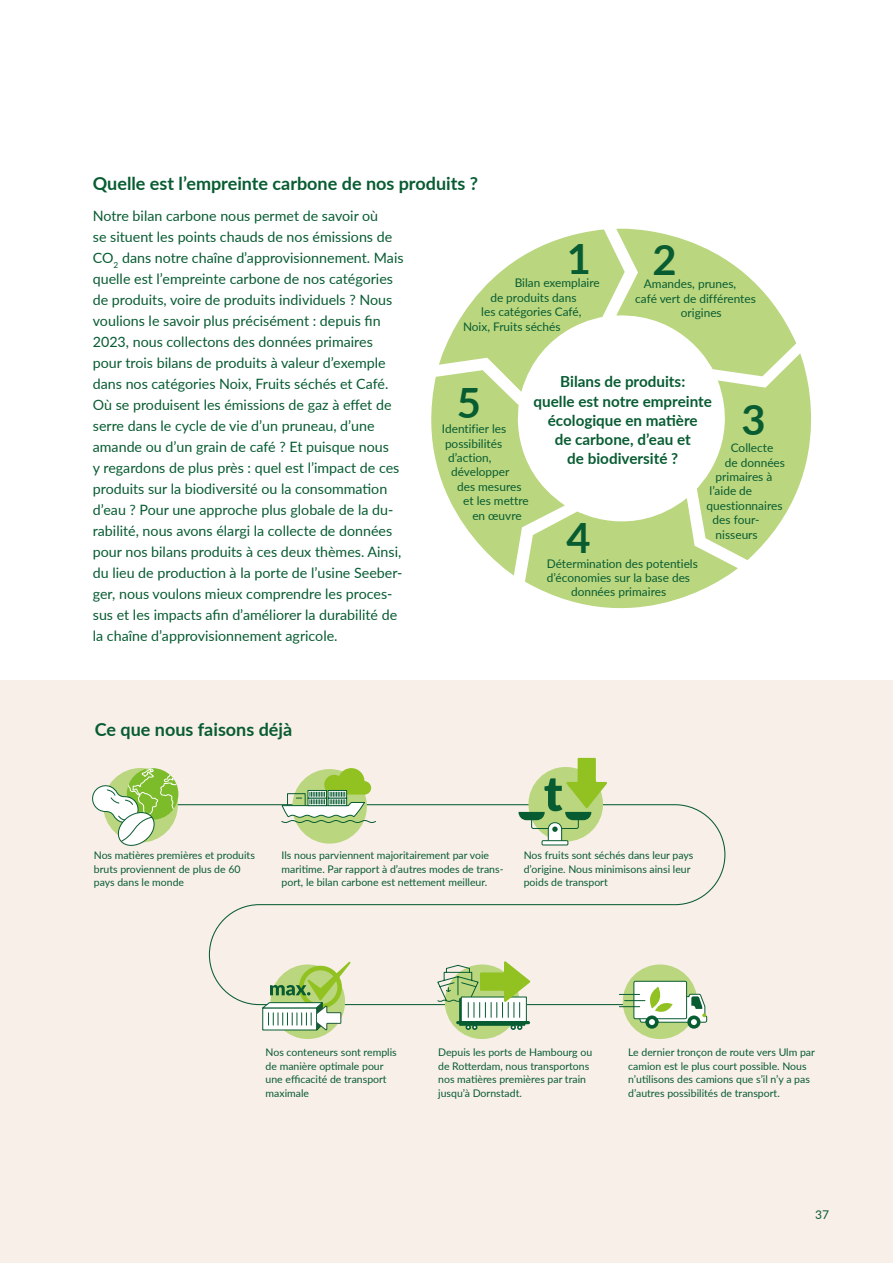
<style>
.page{position:relative;width:893px;height:1263px;background:#fff}
.page>*{position:absolute;margin:0;border:0;box-sizing:border-box;transform-origin:0 0}
.t1{font:700 41.7px "Lato";color:#085c32}
.t2{font:700 18px "Lato";color:#085c32}
.t3{font:700 15.3px/19.2px "Lato";color:#085c32;text-align:center}
.t4{font:14.25px/21px "Lato";color:#085c32}
.t5{font:12px "Lato";color:#085c32}
.t6{font:11.85px "Lato";color:#085c32}
.t7{font:10.5px/13.5px "Lato";color:#085c32}
</style>
<div class="page">
<div style="left:0;top:680px;width:893px;height:583px;background:#f8efe8"></div>
<svg style="left:431px;top:228px;width:380px;height:381px"></svg>
<svg style="left:178px;top:804px;width:548px;height:102px"></svg>
<svg style="left:92px;top:768px;width:86px;height:78px"></svg>
<div style="left:292px;top:769px;width:75px;height:75px;background:#bad67e;border-radius:50%"></div>
<svg style="left:281px;top:768px;width:96px;height:55px"></svg>
<div style="left:542px;top:840px;width:26px;height:5px;border:1px solid #085c32"></div>
<svg style="left:518px;top:758px;width:89px;height:85px"></svg>
<svg style="left:208px;top:903px;width:468px;height:103px"></svg>
<div style="left:271px;top:964px;width:74px;height:75px;background:#bad67e;border-radius:50%"></div>
<svg style="left:262px;top:961px;width:89px;height:71px"></svg>
<div style="left:623px;top:964px;width:74px;height:75px;background:#bad67e;border-radius:50%"></div>
<div style="left:634px;top:981px;width:53px;height:38px;background:#fff;border-radius:2px"></div>
<div style="left:633px;top:981px;width:54px;height:38px;border:1px solid #085c32;border-radius:2px"></div>
<svg style="left:687px;top:1015px;width:13px;height:14px"></svg>
<svg style="left:645px;top:1015px;width:13px;height:14px"></svg>
<svg style="left:619px;top:987px;width:89px;height:38px"></svg>
<div style="left:445px;top:964px;width:74px;height:75px;background:#bad67e;border-radius:50%"></div>
<svg style="left:437px;top:961px;width:93px;height:69px"></svg>
<p class="t2" style="left:93px;top:170px;width:387px">Quelle est l’empreinte carbone de nos produits ?</p>
<p class="t4" style="left:93px;top:205px;width:312px">Notre bilan carbone nous permet de savoir où<br>se situent les points chauds de nos émissions de CO<sub>2</sub> dans notre chaîne d’approvisionnement. Mais quelle est l’empreinte carbone de nos catégories de produits, voire de produits individuels ? Nous voulions le savoir plus précisément : depuis fin 2023, nous collectons des données primaires pour trois bilans de produits à valeur d’exemple dans nos catégories Noix, Fruits séchés et Café.<br>Où se produisent les émissions de gaz à effet de serre dans le cycle de vie d’un pruneau, d’une amande ou d’un grain de café ? Et puisque nous<br>y regardons de plus près : quel est l’impact de ces produits sur la biodiversité ou la consommation d’eau ? Pour une approche plus globale de la du&shy;rabilité, nous avons élargi la collecte de données pour nos bilans produits à ces deux thèmes. Ainsi, du lieu de production à la porte de l’usine Seeber&shy;ger, nous voulons mieux comprendre les proces&shy;sus et les impacts afin d’améliorer la durabilité de la chaîne d’approvisionnement agricole.</p>
<p class="t2" style="left:95px;top:716px;width:199px">Ce que nous faisons déjà</p>
<h1 class="t1" style="left:567px;top:228px;width:26px">1</h1>
<h1 class="t1" style="left:652px;top:229px;width:26px">2</h1>
<p class="t6" style="left:515px;top:275px;width:87px">Bilan exemplaire</p>
<p class="t6" style="left:490px;top:289px;width:88px">de produits dans</p>
<p class="t6" style="left:481px;top:303px;width:102px">les catégories Café,</p>
<p class="t6" style="left:463px;top:318px;width:99px">Noix, Fruits séchés</p>
<p class="t6" style="left:644px;top:276px;width:94px">Amandes, prunes,</p>
<p class="t6" style="left:635px;top:290px;width:122px">café vert de différentes</p>
<p class="t6" style="left:681px;top:304px;width:42px">origines</p>
<p class="t3" style="left:534px;top:371px;width:180px">Bilans de produits:<br>quelle est notre empreinte écologique en matière<br>de carbone, d’eau et<br>de biodiversité ?</p>
<h1 class="t1" style="left:457px;top:372px;width:26px">5</h1>
<h1 class="t1" style="left:742px;top:389px;width:26px">3</h1>
<p class="t6" style="left:442px;top:420px;width:66px">Identifier les</p>
<p class="t6" style="left:445px;top:435px;width:59px">possibilités</p>
<p class="t6" style="left:448px;top:449px;width:45px">d’action,</p>
<p class="t6" style="left:451px;top:464px;width:60px">développer</p>
<p class="t6" style="left:457px;top:478px;width:66px">des mesures</p>
<p class="t6" style="left:463px;top:492px;width:67px">et les mettre</p>
<p class="t6" style="left:472px;top:507px;width:51px">en œuvre</p>
<p class="t6" style="left:731px;top:439px;width:44px">Collecte</p>
<p class="t6" style="left:725px;top:454px;width:62px">de données</p>
<p class="t6" style="left:716px;top:468px;width:58px">primaires à</p>
<p class="t6" style="left:710px;top:483px;width:44px">l’aide de</p>
<p class="t6" style="left:706px;top:497px;width:77px">questionnaires</p>
<p class="t6" style="left:713px;top:511px;width:48px">des four-</p>
<p class="t6" style="left:716px;top:526px;width:44px">nisseurs</p>
<h1 class="t1" style="left:566px;top:507px;width:26px">4</h1>
<p class="t6" style="left:547px;top:555px;width:153px">Détermination des potentiels</p>
<p class="t6" style="left:547px;top:569px;width:145px">d’économies sur la base des</p>
<p class="t6" style="left:571px;top:584px;width:97px">données primaires</p>
<p class="t7" style="left:94px;top:848px;width:163px">Nos matières premières et produits bruts proviennent de plus de 60 pays dans le monde</p>
<p class="t7" style="left:282px;top:848px;width:223px">Ils nous parviennent majoritairement par voie maritime. Par rapport à d’autres modes de trans&shy;port, le bilan carbone est nettement meilleur.</p>
<p class="t7" style="left:524px;top:848px;width:171px">Nos fruits sont séchés dans leur pays d’origine. Nous minimisons ainsi leur poids de transport</p>
<p class="t7" style="left:266px;top:1045px;width:133px">Nos conteneurs sont remplis de manière optimale pour une efficacité de transport maximale</p>
<p class="t7" style="left:438px;top:1045px;width:156px">Depuis les ports de Hambourg ou de Rotterdam, nous transportons nos matières premières par train jusqu’à Dornstadt.</p>
<p class="t7" style="left:628px;top:1045px;width:188px">Le dernier tronçon de route vers Ulm par camion est le plus court possible. Nous n’utilisons des camions que s’il n’y a pas d’autres possibilités de transport.</p>
<p class="t5" style="left:815px;top:1206px;width:15px">37</p>
</div>
